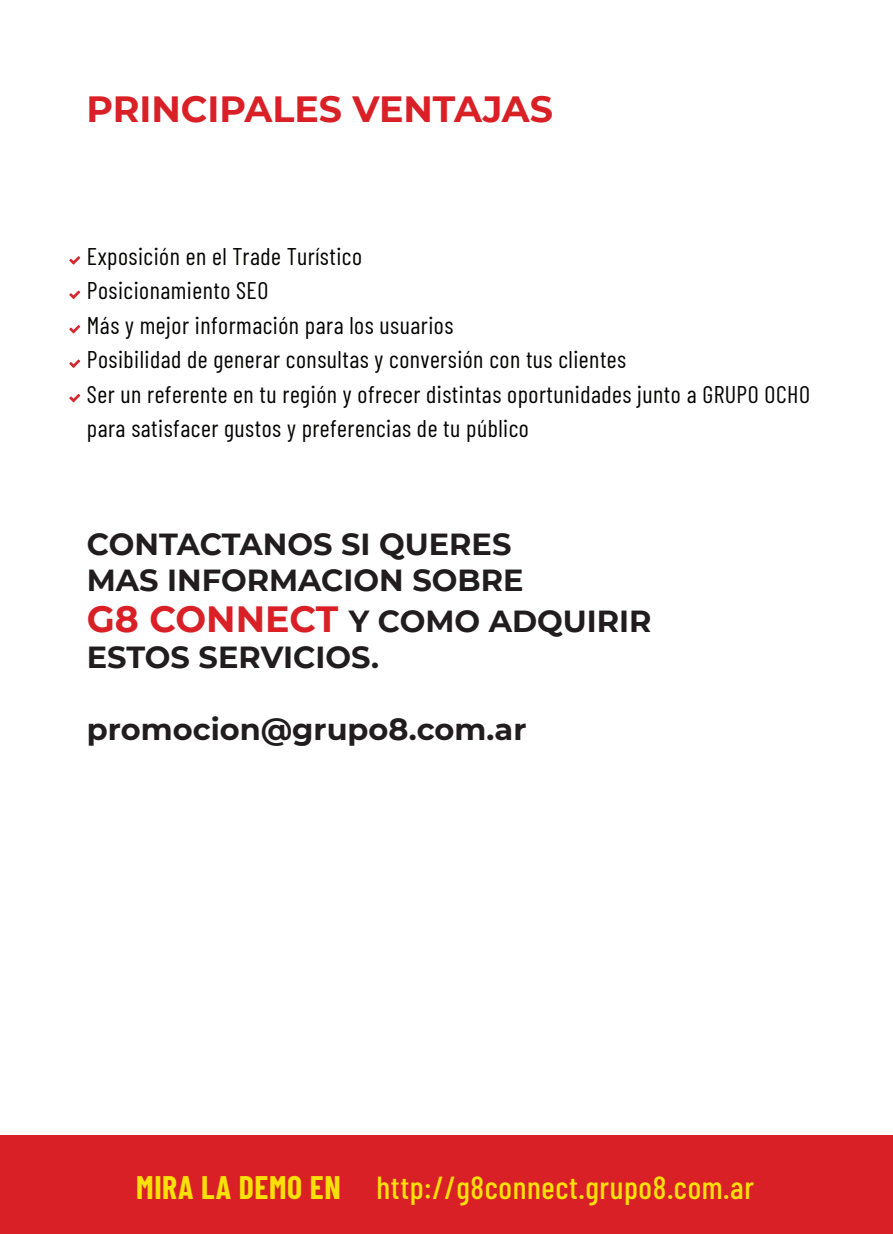
<style>
.page{position:relative;width:893px;height:1234px;background:#fff}
.page>*{position:absolute;margin:0;border:0;box-sizing:border-box;transform-origin:0 0}
.t1{font:700 36.45px "Montserrat";color:#d92026}
.t2{font:500 31.8px "Barlow Condensed";letter-spacing:.02em;color:#fae009}
.t3{font:700 30.45px/35.8px "Montserrat";color:#211d1e}
.t4{font:24.15px/34.5px "Barlow Condensed";letter-spacing:.02em;color:#040503}
.s1{font-size:36.45px;color:#d92026}
.s2{font-weight:700}
</style>
<div class="page">
<div style="left:0;top:1135px;width:893px;height:98px;background:#d92026"></div>
<svg style="left:69px;top:256px;width:11px;height:8px"></svg>
<svg style="left:69px;top:290px;width:11px;height:9px"></svg>
<svg style="left:69px;top:325px;width:11px;height:8px"></svg>
<svg style="left:69px;top:359px;width:11px;height:9px"></svg>
<svg style="left:69px;top:394px;width:11px;height:8px"></svg>
<h1 class="t1" style="left:86px;top:83px;width:468px">PRINCIPALES VENTAJAS</h1>
<p class="t4" style="left:87px;top:237px;width:725px">Exposición en el Trade Turístico<br>Posicionamiento SEO<br>Más y mejor información para los usuarios<br>Posibilidad de generar consultas y conversión con tus clientes<br>Ser un referente en tu región y ofrecer distintas oportunidades junto a GRUPO OCHO para satisfacer gustos y preferencias de tu público</p>
<p class="t3" style="left:87px;top:524px;width:438px">CONTACTANOS SI QUERES<br>MAS INFORMACION SOBRE</p>
<p class="t3" style="left:87px;top:602px;width:566px"><span class="s1">G8 CONNECT</span> Y COMO ADQUIRIR<br>ESTOS SERVICIOS.</p>
<p class="t3" style="left:87px;top:709px;width:441px">promocion@grupo8.com.ar</p>
<h2 class="t2" style="left:136px;top:1164px;width:619px"><span class="s2">MIRA LA DEMO EN</span> http://g8connect.grupo8.com.ar</h2>
</div>
